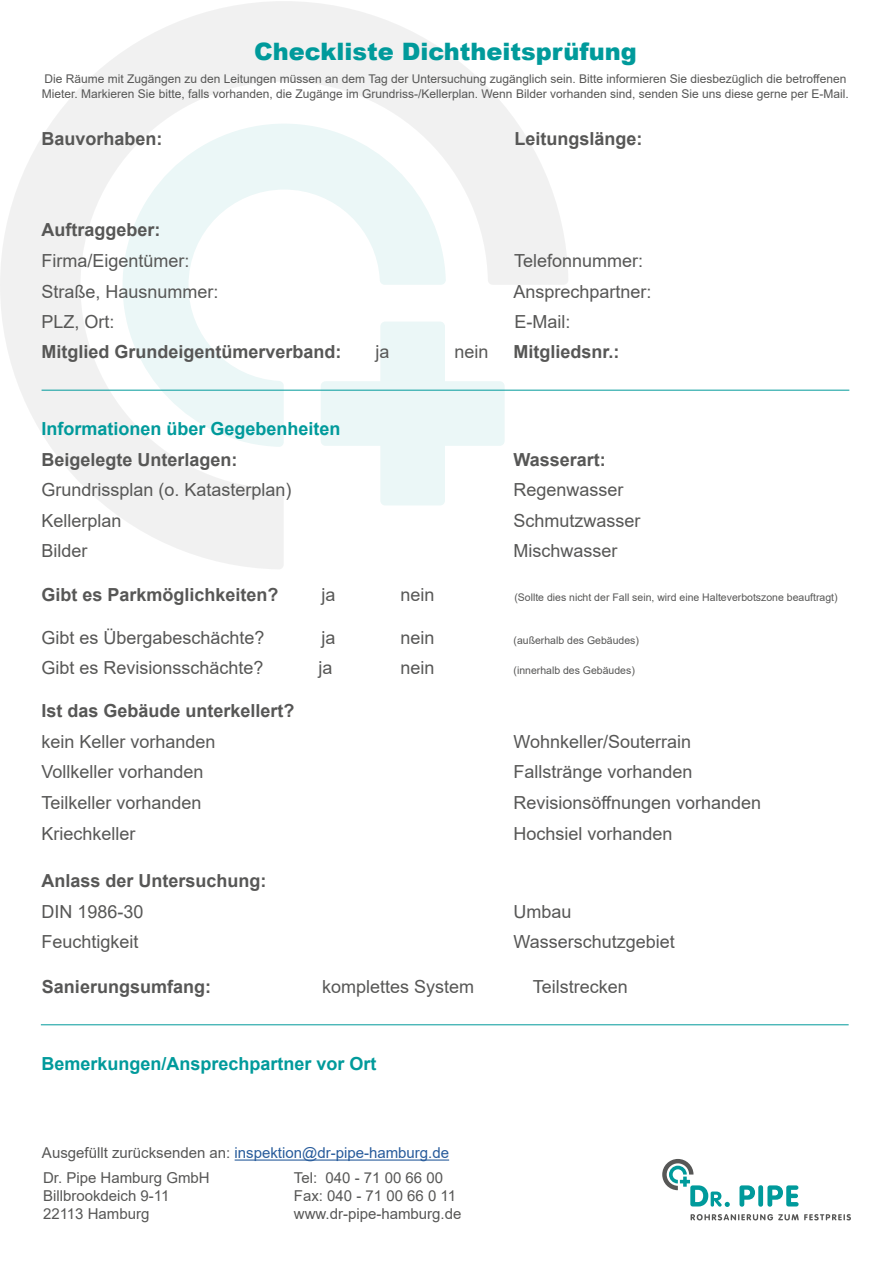
<style>
.page{position:relative;width:893px;height:1263px;background:#fff}
.page>*{position:absolute;margin:0;border:0;box-sizing:border-box;transform-origin:0 0}
.t1{font:900 24px "Arial";color:#009a9b}
.t2{font:18px/30.6px "Arial";color:#575756}
.t3{font:700 18px "Arial";color:#575756}
.t4{font:700 18px "Arial";color:#009a9b}
.t5{font:15px/18px "Arial";color:#575756}
.t6{font:15px "Arial";color:#275b9b}
.t7{font:12px/14.4px "Arial";color:#575756}
.t8{font:10.5px "Arial";color:#575756}
.s1{color:#575756}
</style>
<div class="page">
<svg style="left:0;top:1px;width:568px;height:568px"></svg>
<svg style="left:691px;top:1214px;width:160px;height:6px"></svg>
<svg style="left:662px;top:1159px;width:68px;height:48px"></svg>
<svg style="left:739px;top:1185px;width:16px;height:22px"></svg>
<div style="left:758px;top:1185px;width:5px;height:22px;background:#009a9b;border-radius:2px"></div>
<svg style="left:767px;top:1185px;width:32px;height:22px"></svg>
<hr style="left:42px;top:390px;width:807px;height:1px;background:#009a9b">
<hr style="left:41px;top:1024px;width:808px;height:1px;background:#009a9b">
<hr style="left:235px;top:1159px;width:214px;height:1px;background:#275b9b">
<h1 class="t1" style="left:254px;top:34px;width:384px">Checkliste Dichtheitsprüfung</h1>
<p class="t7" style="left:42px;top:72px;width:808px">Die Räume mit Zugängen zu den Leitungen müssen an dem Tag der Untersuchung zugänglich sein. Bitte informieren Sie diesbezüglich die betroffenen<br>Mieter. Markieren Sie bitte, falls vorhanden, die Zugänge im Grundriss-/Kellerplan. Wenn Bilder vorhanden sind, senden Sie uns diese gerne per E-Mail.</p>
<p class="t3" style="left:42px;top:125px;width:123px">Bauvorhaben:</p>
<p class="t3" style="left:515px;top:125px;width:130px">Leitungslänge:</p>
<p class="t3" style="left:42px;top:217px;width:120px">Auftraggeber:</p>
<p class="t2" style="left:42px;top:245px;width:179px">Firma/Eigentümer:<br>Straße, Hausnummer:<br>PLZ, Ort:</p>
<p class="t2" style="left:514px;top:245px;width:140px">Telefonnummer:<br>Ansprechpartner:<br>E-Mail:</p>
<p class="t3" style="left:41px;top:339px;width:302px">Mitglied Grundeigentümerverband:</p>
<p class="t2" style="left:375px;top:336px;width:16px">ja</p>
<p class="t2" style="left:454px;top:336px;width:36px">nein</p>
<p class="t3" style="left:514px;top:339px;width:107px">Mitgliedsnr.:</p>
<p class="t4" style="left:41px;top:416px;width:301px">Informationen über Gegebenheiten</p>
<p class="t3" style="left:41px;top:447px;width:198px">Beigelegte Unterlagen:</p>
<p class="t2" style="left:41px;top:474px;width:252px">Grundrissplan (o. Katasterplan)<br>Kellerplan<br>Bilder</p>
<p class="t3" style="left:513px;top:447px;width:94px">Wasserart:</p>
<p class="t2" style="left:513px;top:474px;width:129px">Regenwasser<br>Schmutzwasser<br>Mischwasser</p>
<p class="t3" style="left:41px;top:582px;width:239px">Gibt es Parkmöglichkeiten?</p>
<p class="t2" style="left:321px;top:579px;width:16px">ja</p>
<p class="t2" style="left:400px;top:579px;width:36px">nein</p>
<p class="t8" style="left:514px;top:590px;width:325px">(Sollte dies nicht der Fall sein, wird eine Halteverbotszone beauftragt)</p>
<p class="t2" style="left:41px;top:622px;width:225px">Gibt es Übergabeschächte?</p>
<p class="t2" style="left:321px;top:622px;width:16px">ja</p>
<p class="t2" style="left:400px;top:622px;width:36px">nein</p>
<p class="t8" style="left:513px;top:633px;width:127px">(außerhalb des Gebäudes)</p>
<p class="t2" style="left:41px;top:653px;width:224px">Gibt es Revisionsschächte?</p>
<p class="t2" style="left:319px;top:653px;width:16px">ja</p>
<p class="t2" style="left:400px;top:653px;width:36px">nein</p>
<p class="t8" style="left:513px;top:663px;width:123px">(innerhalb des Gebäudes)</p>
<p class="t3" style="left:41px;top:698px;width:255px">Ist das Gebäude unterkellert?</p>
<p class="t2" style="left:41px;top:726px;width:176px">kein Keller vorhanden<br>Vollkeller vorhanden<br>Teilkeller vorhanden<br>Kriechkeller</p>
<p class="t2" style="left:513px;top:726px;width:249px">Wohnkeller/Souterrain<br>Fallstränge vorhanden<br>Revisionsöffnungen vorhanden<br>Hochsiel vorhanden</p>
<p class="t3" style="left:41px;top:868px;width:227px">Anlass der Untersuchung:</p>
<p class="t2" style="left:41px;top:896px;width:104px">DIN 1986-30<br>Feuchtigkeit</p>
<p class="t2" style="left:513px;top:896px;width:163px">Umbau<br>Wasserschutzgebiet</p>
<p class="t3" style="left:42px;top:974px;width:171px">Sanierungsumfang:</p>
<p class="t2" style="left:322px;top:971px;width:154px">komplettes System</p>
<p class="t2" style="left:533px;top:971px;width:97px">Teilstrecken</p>
<p class="t4" style="left:41px;top:1051px;width:337px">Bemerkungen/Ansprechpartner vor Ort</p>
<p class="t6" style="left:42px;top:1143px;width:409px"><span class="s1">Ausgefüllt zurücksenden an:</span> inspektion@dr-pipe-hamburg.de</p>
<p class="t5" style="left:43px;top:1169px;width:168px">Dr. Pipe Hamburg GmbH<br>Billbrookdeich 9-11<br>22113 Hamburg</p>
<p class="t5" style="left:294px;top:1169px;width:169px">Tel: 040 - 71 00 66 00<br>Fax: 040 - 71 00 66 0 11 www.dr-pipe-hamburg.de</p>
</div>
